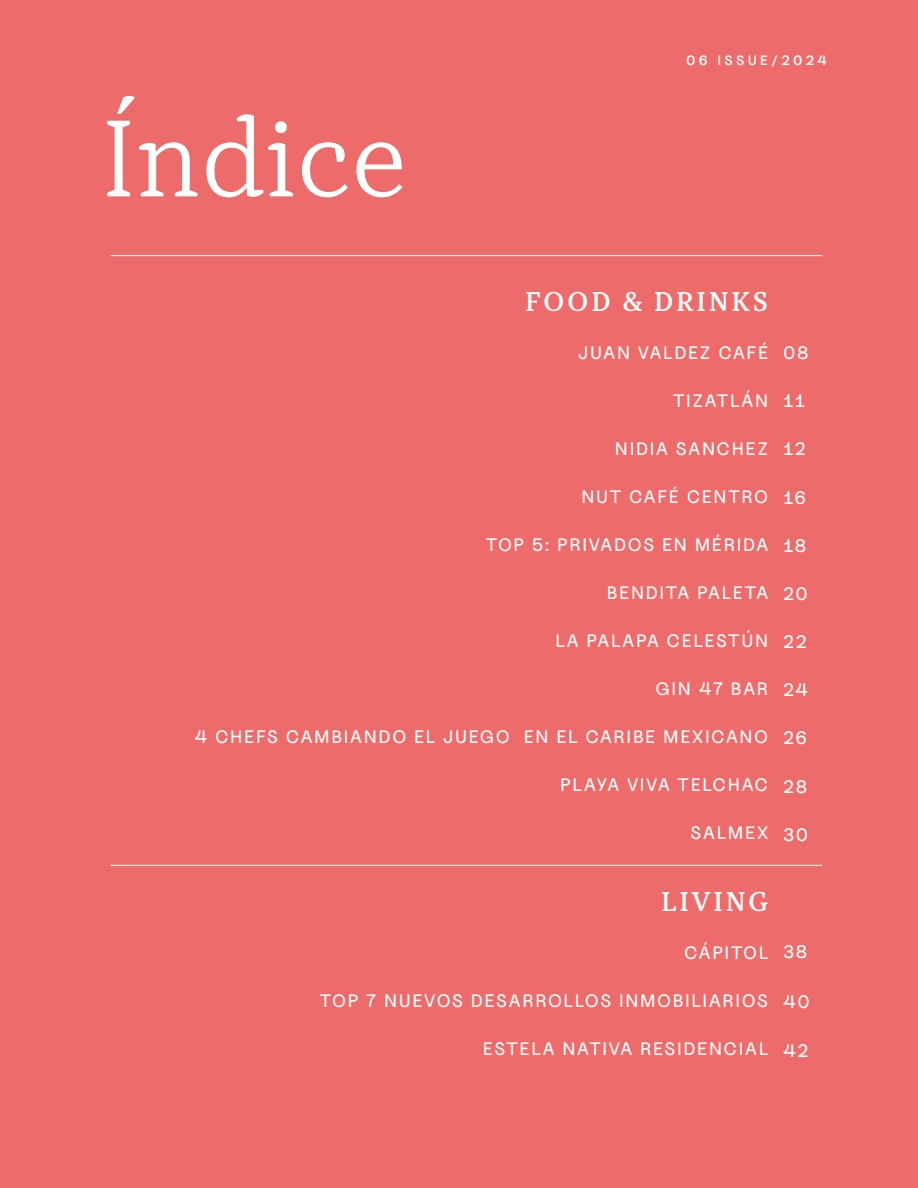
<style>
.page{position:relative;width:918px;height:1188px;background:#ed6b6a}
.page>*{position:absolute;margin:0;border:0;box-sizing:border-box;transform-origin:0 0}
.t1{font:300 108px "TT Tricks";color:#fff}
.t2{font:600 27px "TT Tricks";letter-spacing:.1em;color:#fff}
.t3{font:18px "Uncut Sans Medium";letter-spacing:.095em;color:#fff}
.t4{font:13.5px "Uncut Sans Semibold";letter-spacing:.235em;color:#fff}
</style>
<div class="page">
<hr style="left:111px;top:255px;width:711px;height:1px;background:#fff">
<hr style="left:111px;top:865px;width:711px;height:1px;background:#fff">
<h1 class="t1" style="left:101px;top:92px;width:309px">Índice</h1>
<p class="t4" style="left:686px;top:51px;width:142px">06 ISSUE/2024</p>
<h2 class="t2" style="left:525px;top:285px;width:245px">FOOD &amp; DRINKS</h2>
<p class="t3" style="left:578px;top:341px;width:192px">JUAN VALDEZ CAFÉ</p>
<p class="t3" style="left:673px;top:389px;width:97px">TIZATLÁN</p>
<p class="t3" style="left:615px;top:437px;width:155px">NIDIA SANCHEZ</p>
<p class="t3" style="left:581px;top:485px;width:188px">NUT CAFÉ CENTRO</p>
<p class="t3" style="left:486px;top:533px;width:284px">TOP 5: PRIVADOS EN MÉRIDA</p>
<p class="t3" style="left:607px;top:581px;width:163px">BENDITA PALETA</p>
<p class="t3" style="left:555px;top:629px;width:214px">LA PALAPA CELESTÚN</p>
<p class="t3" style="left:655px;top:677px;width:114px">GIN 47 BAR</p>
<p class="t3" style="left:194px;top:725px;width:575px">4 CHEFS CAMBIANDO EL JUEGO EN EL CARIBE MEXICANO</p>
<p class="t3" style="left:560px;top:773px;width:209px">PLAYA VIVA TELCHAC</p>
<p class="t3" style="left:691px;top:821px;width:79px">SALMEX</p>
<p class="t3" style="left:783px;top:341px;width:27px">08</p>
<p class="t3" style="left:783px;top:390px;width:23px">11</p>
<p class="t3" style="left:783px;top:438px;width:25px">12</p>
<p class="t3" style="left:783px;top:486px;width:25px">16</p>
<p class="t3" style="left:783px;top:534px;width:25px">18</p>
<p class="t3" style="left:783px;top:582px;width:26px">20</p>
<p class="t3" style="left:783px;top:630px;width:25px">22</p>
<p class="t3" style="left:783px;top:678px;width:27px">24</p>
<p class="t3" style="left:783px;top:727px;width:26px">26</p>
<p class="t3" style="left:783px;top:775px;width:26px">28</p>
<p class="t3" style="left:783px;top:823px;width:27px">30</p>
<h2 class="t2" style="left:661px;top:885px;width:108px">LIVING</h2>
<p class="t3" style="left:684px;top:941px;width:86px">CÁPITOL</p>
<p class="t3" style="left:320px;top:989px;width:450px">TOP 7 NUEVOS DESARROLLOS INMOBILIARIOS</p>
<p class="t3" style="left:483px;top:1037px;width:287px">ESTELA NATIVA RESIDENCIAL</p>
<p class="t3" style="left:783px;top:940px;width:26px">38</p>
<p class="t3" style="left:783px;top:990px;width:28px">40</p>
<p class="t3" style="left:783px;top:1039px;width:27px">42</p>
</div>
